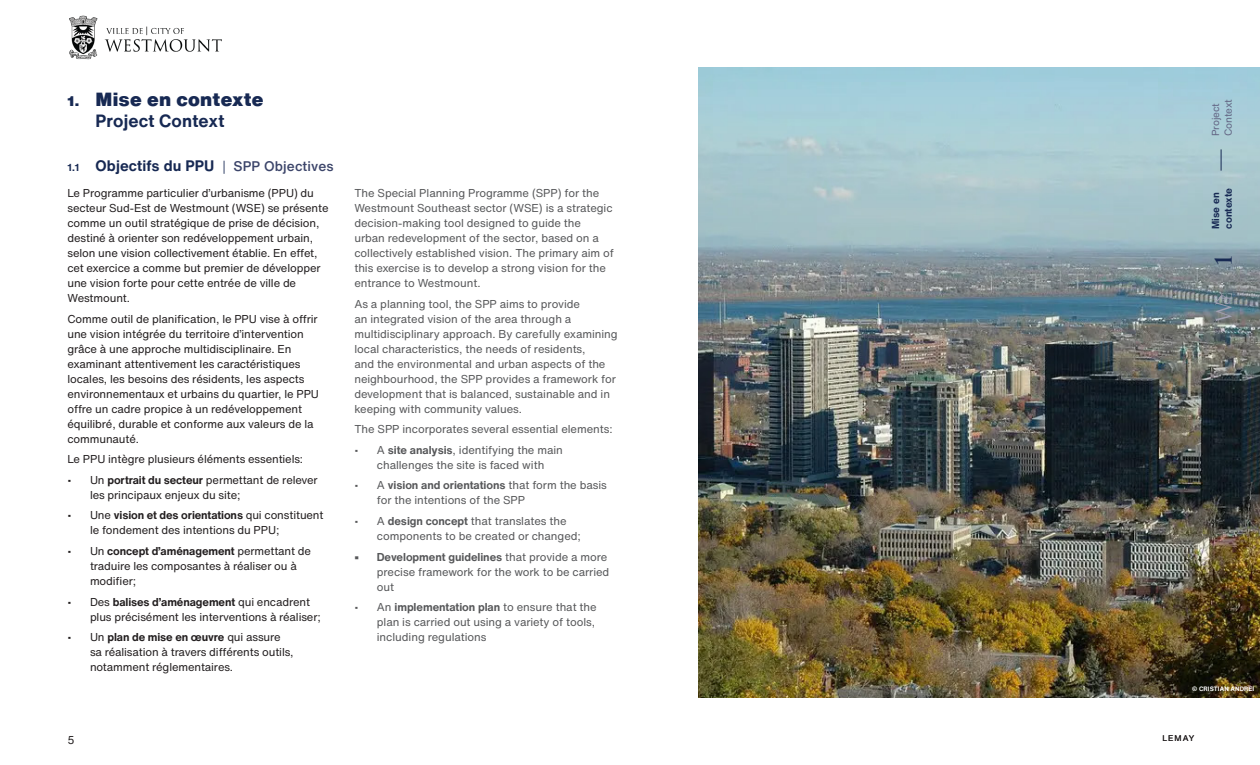
<style>
.page{position:relative;width:1260px;height:765px;background:#fff}
.page>*{position:absolute;margin:0;border:0;box-sizing:border-box;transform-origin:0 0}
.t1{font:600 22.5px "Trajan Pro 3";color:#172953}
._1__Titre_FR{font:900 18.75px "Helvetica Now Text";letter-spacing:.01em;color:#172953}
._1__Titre_ENG{font:700 17.5px "Helvetica Now Text";letter-spacing:.01em;color:#172953}
._2__Sous-titre_Niv_1_1{font:700 15px "Helvetica Now Text";letter-spacing:.01em;color:#172953}
._3__Texte_courant_FR{font:11.25px/15px "Helvetica Now Text";letter-spacing:-.01em;color:#231f20}
._3__Texte_courant_ENG{font:11.25px/15px "Helvetica Now Text";letter-spacing:-.005em;color:#57585a}
.t2{font:700 10px/12.5px "Helvetica Now Text";color:#172953}
.t3{font:10px/12.5px "Helvetica Now Text";color:#626483}
.t4{font:8.12px "Helvetica Now Text";letter-spacing:.12em;color:#231f20}
._5__ID_PHOTO_-_Description{font:700 6.25px "Helvetica Now Text";letter-spacing:.02em;color:#fff}
.s1{font-size:13.75px}
.s2{font-size:10px}
.s3{font-weight:300;font-size:13.75px}
.s4{font-weight:500;font-size:13.75px;color:#3c456a}
.s5{font-weight:700}
</style>
<div class="page">
<img style="left:699px;top:68px;width:561px;height:630px">
<svg style="left:1214px;top:293px;width:18px;height:30px"></svg>
<img style="left:69px;top:15px;width:153px;height:45px">
<svg style="left:1221px;top:149px;width:1px;height:22px"></svg>
<p class="_1__Titre_FR" style="left:68px;top:85px;width:198px"><span class="s1">1.</span> Mise en contexte</p>
<p class="_1__Titre_ENG" style="left:96px;top:108px;width:130px">Project Context</p>
<p class="_2__Sous-titre_Niv_1_1" style="left:68px;top:154px;width:268px"><span class="s2">1.1</span> Objectifs du PPU <span class="s3">|</span> <span class="s4">SPP Objectives</span></p>
<p class="_3__Texte_courant_FR" style="left:68px;top:185px;width:263px">Le Programme particulier d’urbanisme (PPU) du secteur Sud-Est de Westmount (WSE) se présente comme un outil stratégique de prise de décision, destiné à orienter son redéveloppement urbain, selon une vision collectivement établie. En effet, cet exercice a comme but premier de développer une vision forte pour cette entrée de ville de Westmount.</p>
<p class="_3__Texte_courant_FR" style="left:68px;top:311px;width:253px">Comme outil de planification, le PPU vise à offrir une vision intégrée du territoire d’intervention grâce à une approche multidisciplinaire. En examinant attentivement les caractéristiques locales, les besoins des résidents, les aspects environnementaux et urbains du quartier, le PPU offre un cadre propice à un redéveloppement équilibré, durable et conforme aux valeurs de la communauté.</p>
<p class="_3__Texte_courant_FR" style="left:68px;top:451px;width:237px">Le PPU intègre plusieurs éléments essentiels:</p>
<p class="_3__Texte_courant_FR" style="left:90px;top:472px;width:229px;text-indent:-22px">• Un <span class="s5">portrait du secteur</span> permettant de relever les principaux enjeux du site;</p>
<p class="_3__Texte_courant_FR" style="left:90px;top:508px;width:235px;text-indent:-22px">• Une <span class="s5">vision et des orientations</span> qui constituent le fondement des intentions du PPU;</p>
<p class="_3__Texte_courant_FR" style="left:90px;top:543px;width:223px;text-indent:-22px">• Un <span class="s5">concept d’aménagement</span> permettant de traduire les composantes à réaliser ou à modifier;</p>
<p class="_3__Texte_courant_FR" style="left:90px;top:594px;width:232px;text-indent:-22px">• Des <span class="s5">balises d’aménagement</span> qui encadrent plus précisément les interventions à réaliser;</p>
<p class="_3__Texte_courant_FR" style="left:90px;top:629px;width:205px;text-indent:-22px">• Un <span class="s5">plan de mise en œuvre</span> qui assure sa réalisation à travers différents outils, notamment réglementaires.</p>
<p class="_3__Texte_courant_ENG" style="left:354px;top:185px;width:261px">The Special Planning Programme (SPP) for the Westmount Southeast sector (WSE) is a strategic decision-making tool designed to guide the urban redevelopment of the sector, based on a collectively established vision. The primary aim of this exercise is to develop a strong vision for the entrance to Westmount.</p>
<p class="_3__Texte_courant_ENG" style="left:354px;top:296px;width:265px">As a planning tool, the SPP aims to provide<br>an integrated vision of the area through a multidisciplinary approach. By carefully examining local characteristics, the needs of residents,<br>and the environmental and urban aspects of the neighbourhood, the SPP provides a framework for development that is balanced, sustainable and in keeping with community values.</p>
<p class="_3__Texte_courant_ENG" style="left:354px;top:421px;width:260px">The SPP incorporates several essential elements:</p>
<p class="_3__Texte_courant_ENG" style="left:354px;top:442px;width:210px;text-align:center">• A <span class="s5">site analysis</span>, identifying the main challenges the site is faced with</p>
<p class="_3__Texte_courant_ENG" style="left:377px;top:478px;width:232px;text-indent:-22px">• A <span class="s5">vision and orientations</span> that form the basis for the intentions of the SPP</p>
<p class="_3__Texte_courant_ENG" style="left:377px;top:513px;width:206px;text-indent:-22px">• A <span class="s5">design concept</span> that translates the components to be created or changed;</p>
<p class="_3__Texte_courant_ENG" style="left:377px;top:549px;width:234px;text-indent:-22px"><span class="s5">• Development guidelines</span> that provide a more precise framework for the work to be carried out</p>
<p class="_3__Texte_courant_ENG" style="left:377px;top:599px;width:221px;text-indent:-22px">• An <span class="s5">implementation plan</span> to ensure that the plan is carried out using a variety of tools, including regulations</p>
<p class="t3" style="left:1209px;top:136px;width:39px;rotate:-90deg">Project<br>Context</p>
<p class="t2" style="left:1209px;top:229px;width:42px;rotate:-90deg">Mise en contexte</p>
<h1 class="t1" style="left:1207px;top:265px;width:12px;rotate:-90deg">1</h1>
<p class="_5__ID_PHOTO_-_Description" style="left:1192px;top:684px;width:64px">© CRISTIAN ANDREI</p>
<p class="_3__Texte_courant_FR" style="left:68px;top:732px;width:9px">5</p>
<p class="t4" style="left:1162px;top:732px;width:33px">LEMAY</p>
</div>
